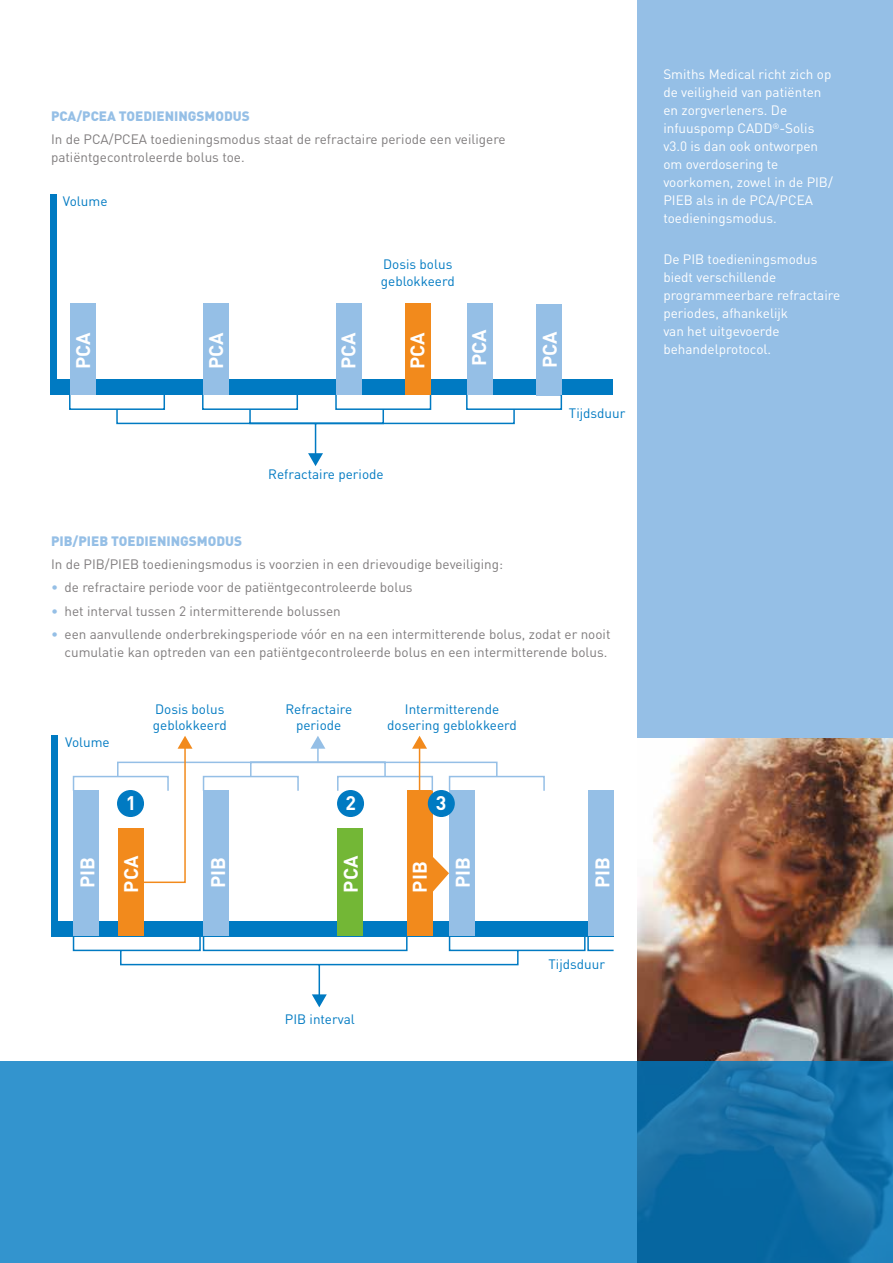
<style>
.page{position:relative;width:893px;height:1263px;background:#fff}
.page>*{position:absolute;margin:0;border:0;box-sizing:border-box;transform-origin:0 0}
.t1{font:700 19.5px/42.9px "DIN";color:#fff}
.t2{font:13.5px/18px "DIN";color:#7f7c7d}
.t3{font:13.5px/18px "DIN";color:#fff}
.t4{font:13.5px/16.2px "DIN";color:#007ac2}
.t5{font:900 13.5px "DIN";color:#95bfe6}
.s1{color:#95bfe6}
</style>
<div class="page">
<div style="left:638px;top:0;width:255px;height:739px;background:#95bfe6"></div>
<img style="left:638px;top:739px;width:255px;height:322px">
<svg style="left:0;top:1061px;width:893px;height:202px;background:#2989c2"></svg>
<div style="left:50px;top:195px;width:7px;height:185px;background:#007ac2"></div>
<div style="left:50px;top:380px;width:563px;height:15px;background:#007ac2"></div>
<div style="left:70px;top:303px;width:25px;height:92px;background:#95bfe6"></div>
<div style="left:467px;top:303px;width:25px;height:92px;background:#95bfe6"></div>
<div style="left:536px;top:304px;width:25px;height:91px;background:#95bfe6"></div>
<div style="left:405px;top:303px;width:25px;height:92px;background:#f28a1c"></div>
<div style="left:203px;top:303px;width:25px;height:92px;background:#95bfe6"></div>
<div style="left:336px;top:303px;width:25px;height:92px;background:#95bfe6"></div>
<svg style="left:69px;top:393px;width:494px;height:73px"></svg>
<div style="left:51px;top:736px;width:7px;height:185px;background:#007ac2"></div>
<div style="left:51px;top:921px;width:563px;height:15px;background:#007ac2"></div>
<div style="left:74px;top:791px;width:25px;height:145px;background:#95bfe6"></div>
<div style="left:73px;top:776px;width:96px;height:15px;border:2px solid #95bfe6"></div>
<div style="left:204px;top:791px;width:25px;height:145px;background:#95bfe6"></div>
<div style="left:407px;top:791px;width:25px;height:145px;background:#f28a1c"></div>
<div style="left:450px;top:791px;width:25px;height:145px;background:#95bfe6"></div>
<div style="left:449px;top:776px;width:96px;height:15px;border:2px solid #95bfe6"></div>
<div style="left:588px;top:791px;width:26px;height:145px;background:#95bfe6"></div>
<div style="left:118px;top:828px;width:25px;height:108px;background:#f28a1c"></div>
<div style="left:337px;top:828px;width:25px;height:108px;background:#73b736"></div>
<svg style="left:72px;top:935px;width:542px;height:72px"></svg>
<svg style="left:116px;top:736px;width:382px;height:157px"></svg>
<p class="t5" style="left:51px;top:107px;width:200px">PCA/PCEA TOEDIENINGSMODUS</p>
<p class="t2" style="left:51px;top:130px;width:456px">In de PCA/PCEA toedieningsmodus staat de refractaire periode een veiligere patiëntgecontroleerde bolus toe.</p>
<p class="t4" style="left:63px;top:192px;width:46px">Volume</p>
<p class="t4" style="left:381px;top:256px;width:75px">Dosis bolus geblokkeerd</p>
<h1 class="t1" style="left:61px;top:369px;width:38px;rotate:-90deg">PCA</h1>
<h1 class="t1" style="left:194px;top:369px;width:38px;rotate:-90deg">PCA</h1>
<h1 class="t1" style="left:326px;top:369px;width:38px;rotate:-90deg">PCA</h1>
<h1 class="t1" style="left:395px;top:369px;width:38px;rotate:-90deg">PCA</h1>
<h1 class="t1" style="left:457px;top:366px;width:38px;rotate:-90deg">PCA</h1>
<h1 class="t1" style="left:527px;top:368px;width:38px;rotate:-90deg">PCA</h1>
<p class="t4" style="left:569px;top:405px;width:58px">Tijdsduur</p>
<p class="t4" style="left:268px;top:466px;width:117px">Refractaire periode</p>
<p class="t5" style="left:51px;top:532px;width:193px">PIB/PIEB TOEDIENINGSMODUS</p>
<p class="t2" style="left:51px;top:555px;width:454px">In de PIB/PIEB toedieningsmodus is voorzien in een drievoudige beveiliging:</p>
<p class="t2" style="left:51px;top:578px;width:363px"><span class="s1">•</span> de refractaire periode voor de patiëntgecontroleerde bolus</p>
<p class="t2" style="left:51px;top:602px;width:291px"><span class="s1">•</span> het interval tussen 2 intermitterende bolussen</p>
<p class="t2" style="left:51px;top:625px;width:561px;text-align:right"><span class="s1">•</span> een aanvullende onderbrekingsperiode vóór en na een intermitterende bolus, zodat er nooit cumulatie kan optreden van een patiëntgecontroleerde bolus en een intermitterende bolus.</p>
<p class="t4" style="left:65px;top:733px;width:46px">Volume</p>
<p class="t4" style="left:285px;top:701px;width:68px;text-align:center">Refractaire periode</p>
<p class="t4" style="left:153px;top:701px;width:75px">Dosis bolus geblokkeerd</p>
<p class="t4" style="left:387px;top:701px;width:131px;text-align:center">Intermitterende dosering geblokkeerd</p>
<h1 class="t1" style="left:126px;top:781px;width:12px">1</h1>
<h1 class="t1" style="left:345px;top:781px;width:12px">2</h1>
<h1 class="t1" style="left:436px;top:781px;width:12px">3</h1>
<h1 class="t1" style="left:65px;top:888px;width:33px;rotate:-90deg">PIB</h1>
<h1 class="t1" style="left:109px;top:892px;width:38px;rotate:-90deg">PCA</h1>
<h1 class="t1" style="left:196px;top:888px;width:33px;rotate:-90deg">PIB</h1>
<h1 class="t1" style="left:328px;top:892px;width:38px;rotate:-90deg">PCA</h1>
<h1 class="t1" style="left:398px;top:892px;width:37px;rotate:-90deg">PIB<br>PIB</h1>
<h1 class="t1" style="left:580px;top:888px;width:33px;rotate:-90deg">PIB</h1>
<p class="t4" style="left:285px;top:1010px;width:71px">PIB interval</p>
<p class="t4" style="left:548px;top:955px;width:58px">Tijdsduur</p>
<p class="t3" style="left:663px;top:65px;width:171px">Smiths Medical richt zich op de veiligheid van patiënten en zorgverleners. De infuuspomp CADD<sup>®</sup>-Solis v3.0 is dan ook ontworpen om overdosering te voorkomen, zowel in de PIB/<br>PIEB als in de PCA/PCEA toedieningsmodus.</p>
<p class="t3" style="left:663px;top:250px;width:178px">De PIB toedieningsmodus biedt verschillende programmeerbare refractaire periodes, afhankelijk<br>van het uitgevoerde behandelprotocol.</p>
</div>
